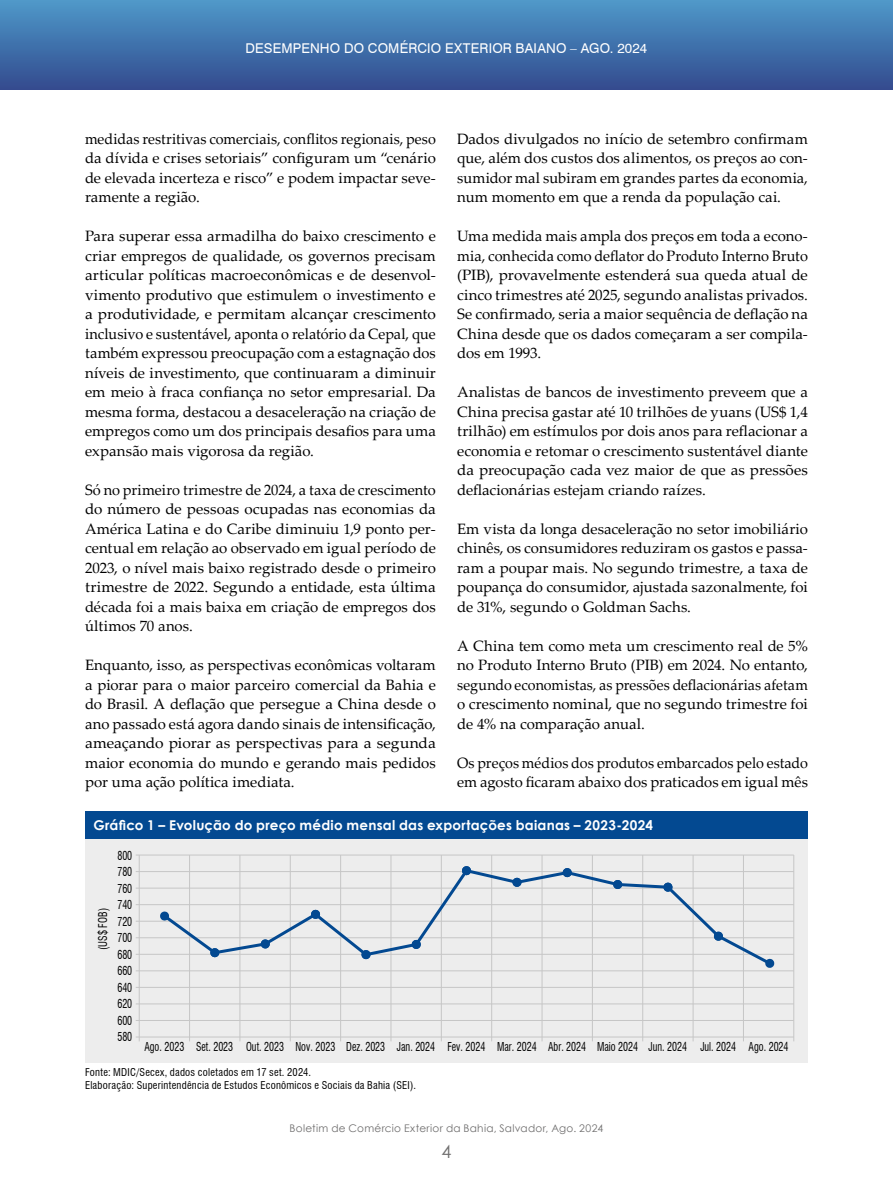
<style>
.page{position:relative;width:893px;height:1191px;background:#fff}
.page>*{position:absolute;margin:0;border:0;box-sizing:border-box;transform-origin:0 0}
.t1{font:18px "Century Gothic";color:#706f6f}
.t2{font:15px/19.5px "Palatino Linotype";color:#000;text-align:justify}
.t3{font:15px/19.5px "Palatino Linotype";color:#000;text-align:justify;scale:.96 1}
.t4{font:700 13.5px "Century Gothic";letter-spacing:.02em;color:#fff}
.t5{font:13.5px "Swiss 721 BT";letter-spacing:.015em;color:#fff}
.t6{font:condensed 12px "Swiss 721 BT";color:#000;scale:.83 1}
.t7{font:condensed 11.85px "Swiss 721 BT";color:#000;scale:.86 1}
.t8{font:condensed 10.5px/13.5px "Swiss 721 BT";letter-spacing:.025em;color:#000}
.t9{font:10.5px "Century Gothic";letter-spacing:.03em;color:#706f6f}
</style>
<div class="page">
<div style="left:0;top:0;width:893px;height:90px;background:linear-gradient(to bottom,#4e99c9,#334b8f)"></div>
<svg style="left:892px;top:0;width:1px;height:90px"></svg>
<div style="left:85px;top:811px;width:723px;height:27px;background:#034991"></div>
<div style="left:85px;top:838px;width:723px;height:225px;background:#ededed"></div>
<hr style="left:139px;top:855px;width:1px;height:186px;background:#c6c6c6">
<hr style="left:189px;top:855px;width:1px;height:186px;background:#c6c6c6">
<hr style="left:240px;top:855px;width:1px;height:186px;background:#c6c6c6">
<hr style="left:290px;top:855px;width:1px;height:186px;background:#c6c6c6">
<hr style="left:340px;top:855px;width:1px;height:186px;background:#c6c6c6">
<hr style="left:391px;top:855px;width:1px;height:186px;background:#c6c6c6">
<hr style="left:441px;top:855px;width:1px;height:186px;background:#c6c6c6">
<hr style="left:491px;top:855px;width:1px;height:186px;background:#c6c6c6">
<hr style="left:542px;top:855px;width:1px;height:186px;background:#c6c6c6">
<hr style="left:592px;top:855px;width:1px;height:186px;background:#c6c6c6">
<hr style="left:642px;top:855px;width:1px;height:186px;background:#c6c6c6">
<hr style="left:693px;top:855px;width:1px;height:186px;background:#c6c6c6">
<hr style="left:743px;top:855px;width:1px;height:186px;background:#c6c6c6">
<hr style="left:793px;top:855px;width:1px;height:186px;background:#c6c6c6">
<hr style="left:136px;top:1020px;width:658px;height:1px;background:#c6c6c6">
<hr style="left:136px;top:1036px;width:658px;height:1px;background:#c6c6c6">
<hr style="left:136px;top:987px;width:658px;height:1px;background:#c6c6c6">
<hr style="left:136px;top:937px;width:658px;height:1px;background:#c6c6c6">
<hr style="left:136px;top:871px;width:658px;height:1px;background:#c6c6c6">
<hr style="left:136px;top:887px;width:658px;height:1px;background:#c6c6c6">
<hr style="left:136px;top:904px;width:658px;height:1px;background:#c6c6c6">
<hr style="left:136px;top:920px;width:658px;height:1px;background:#c6c6c6">
<hr style="left:136px;top:954px;width:658px;height:1px;background:#c6c6c6">
<hr style="left:136px;top:970px;width:658px;height:1px;background:#c6c6c6">
<hr style="left:136px;top:1003px;width:658px;height:1px;background:#c6c6c6">
<hr style="left:136px;top:854px;width:658px;height:1px;background:#c6c6c6">
<svg style="left:159px;top:865px;width:616px;height:103px"></svg>
<p class="t5" style="left:246px;top:38px;width:403px">DESEMPENHO DO COMÉRCIO EXTERIOR BAIANO – AGO. 2024</p>
<p class="t2" style="left:457px;top:128px;width:352px">Dados divulgados no início de setembro confirmam que, além dos custos dos alimentos, os preços ao con&shy;sumidor mal subiram em grandes partes da economia, num momento em que a renda da população cai.</p>
<p class="t2" style="left:457px;top:226px;width:352px">Uma medida mais ampla dos preços em toda a econo&shy;mia, conhecida como deflator do Produto Interno Bruto (PIB), provavelmente estenderá sua queda atual de cinco trimestres até 2025, segundo analistas privados.<br>Se confirmado, seria a maior sequência de deflação na China desde que os dados começaram a ser compila&shy;dos em 1993.</p>
<p class="t2" style="left:457px;top:382px;width:352px">Analistas de bancos de investimento preveem que a China precisa gastar até 10 trilhões de yuans (US$ 1,4 trilhão) em estímulos por dois anos para reflacionar a economia e retomar o crescimento sustentável diante da preocupação cada vez maior de que as pressões deflacionárias estejam criando raízes.</p>
<p class="t2" style="left:457px;top:518px;width:352px">Em vista da longa desaceleração no setor imobiliário chinês, os consumidores reduziram os gastos e passa&shy;ram a poupar mais. No segundo trimestre, a taxa de poupança do consumidor, ajustada sazonalmente, foi de 31%, segundo o Goldman Sachs.</p>
<p class="t2" style="left:457px;top:635px;width:352px">A China tem como meta um crescimento real de 5% no Produto Interno Bruto (PIB) em 2024. No entanto, segundo economistas, as pressões deflacionárias afetam o crescimento nominal, que no segundo trimestre foi de 4% na comparação anual.</p>
<p class="t3" style="left:457px;top:752px;width:367px">Os preços médios dos produtos embarcados pelo estado em agosto ficaram abaixo dos praticados em igual mês</p>
<p class="t4" style="left:94px;top:815px;width:561px">Gráfico 1 – Evolução do preço médio mensal das exportações baianas – 2023-2024</p>
<p class="t3" style="left:85px;top:128px;width:367px">medidas restritivas comerciais, conflitos regionais, peso da dívida e crises setoriais” configuram um “cenário de elevada incerteza e risco” e podem impactar seve&shy;ramente a região.</p>
<p class="t2" style="left:85px;top:226px;width:352px">Para superar essa armadilha do baixo crescimento e criar empregos de qualidade, os governos precisam articular políticas macroeconômicas e de desenvol&shy;vimento produtivo que estimulem o investimento e a produtividade, e permitam alcançar crescimento inclusivo e sustentável, aponta o relatório da Cepal, que também expressou preocupação com a estagnação dos níveis de investimento, que continuaram a diminuir em meio à fraca confiança no setor empresarial. Da mesma forma, destacou a desaceleração na criação de empregos como um dos principais desafios para uma expansão mais vigorosa da região.</p>
<p class="t2" style="left:85px;top:479px;width:352px">Só no primeiro trimestre de 2024, a taxa de crescimento do número de pessoas ocupadas nas economias da América Latina e do Caribe diminuiu 1,9 ponto per&shy;centual em relação ao observado em igual período de 2023, o nível mais baixo registrado desde o primeiro trimestre de 2022. Segundo a entidade, esta última década foi a mais baixa em criação de empregos dos últimos 70 anos.</p>
<p class="t2" style="left:85px;top:655px;width:352px">Enquanto, isso, as perspectivas econômicas voltaram a piorar para o maior parceiro comercial da Bahia e do Brasil. A deflação que persegue a China desde o ano passado está agora dando sinais de intensificação, ameaçando piorar as perspectivas para a segunda maior economia do mundo e gerando mais pedidos por uma ação política imediata.</p>
<p class="t6" style="left:117px;top:848px;width:19px">800</p>
<p class="t6" style="left:117px;top:865px;width:19px">780</p>
<p class="t7" style="left:96px;top:950px;width:50px;rotate:-90deg">(US$ FOB)</p>
<p class="t6" style="left:117px;top:881px;width:19px">760</p>
<p class="t6" style="left:117px;top:898px;width:19px">740</p>
<p class="t6" style="left:117px;top:914px;width:19px">720</p>
<p class="t6" style="left:117px;top:931px;width:19px">700</p>
<p class="t6" style="left:117px;top:947px;width:19px">680</p>
<p class="t6" style="left:117px;top:964px;width:19px">660</p>
<p class="t6" style="left:117px;top:980px;width:19px">640</p>
<p class="t6" style="left:117px;top:996px;width:19px">620</p>
<p class="t6" style="left:117px;top:1013px;width:19px">600</p>
<p class="t6" style="left:117px;top:1029px;width:19px">580</p>
<p class="t6" style="left:144px;top:1039px;width:778px">Ago. 2023 Set. 2023 Out. 2023 Nov. 2023 Dez. 2023 Jan. 2024 Fev. 2024 Mar. 2024 Abr. 2024 Maio 2024 Jun. 2024 Jul. 2024 Ago. 2024</p>
<p class="t8" style="left:85px;top:1065px;width:332px">Fonte: MDIC/Secex, dados coletados em 17 set. 2024.<br>Elaboração: Superintendência de Estudos Econômicos e Sociais da Bahia (SEI).</p>
<p class="t9" style="left:289px;top:1121px;width:315px">Boletim de Comércio Exterior da Bahia, Salvador, Ago. 2024</p>
<p class="t1" style="left:441px;top:1138px;width:11px">4</p>
</div>
